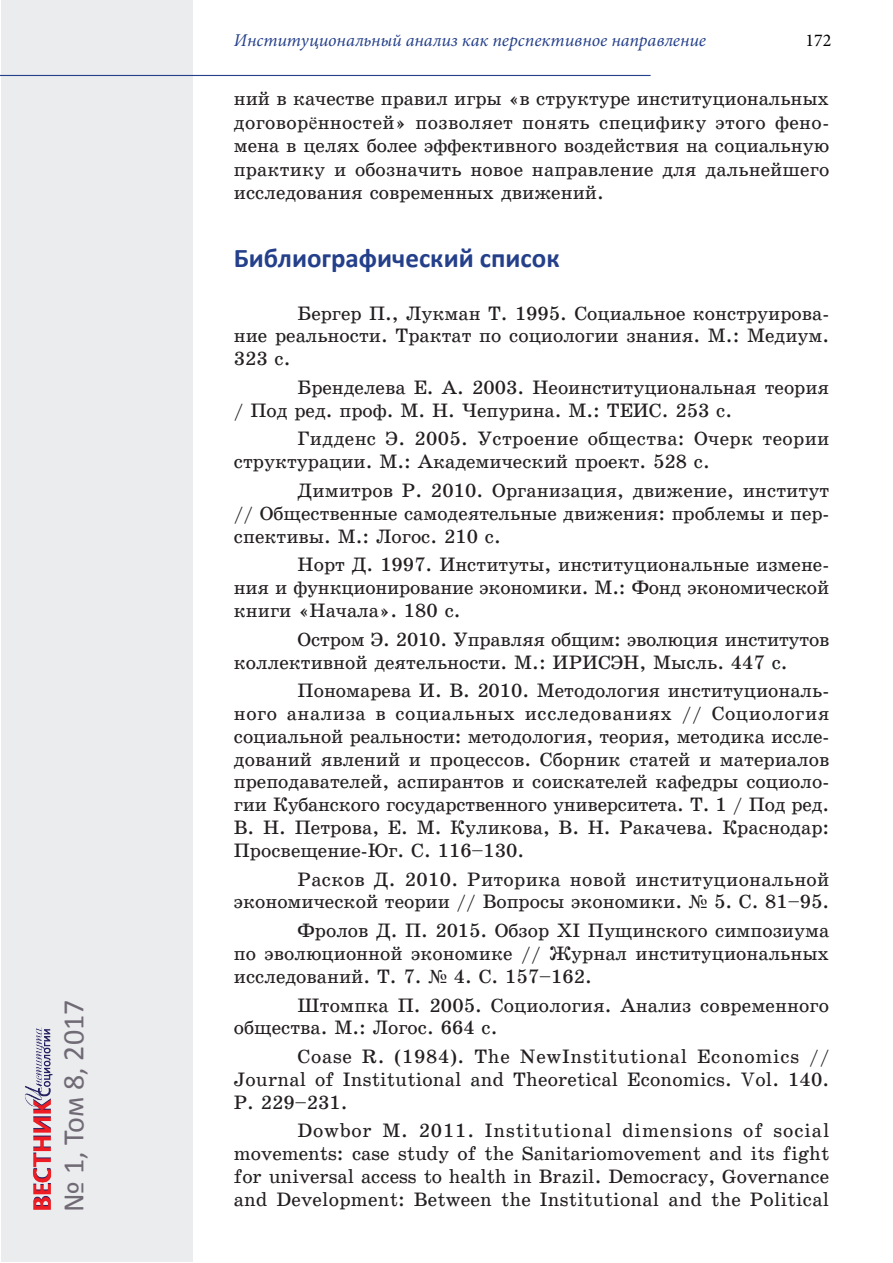
<style>
.page{position:relative;width:893px;height:1263px;background:#fff}
.page>*{position:absolute;margin:0;border:0;box-sizing:border-box;transform-origin:0 0}
.t1{font:30px "Calibri";color:#706a75}
.Заголовок{font:700 27px "Calibri";color:#25408b}
.Список_Библио_Без_ци{font:19.5px/22.8px "School Book C";color:#231f20;text-align:justify}
.Текст{font:19.5px/23.4px "School Book C";color:#231f20;text-align:justify}
.Список_Библио_Без_ци-2{font:19.5px/22.8px "School Book C";letter-spacing:.02em;color:#231f20}
.t2{font:italic 18px "Minion Pro";color:#25408b}
.t3{font:18px "Minion Pro";color:#000}
.s1{font-family:"Times New Roman"}
</style>
<div class="page">
<div style="left:1px;top:1px;width:192px;height:1261px;background:#eaecee"></div>
<hr style="left:0;top:75px;width:651px;height:1px;background:#25408b">
<img style="left:25px;top:1027px;width:28px;height:183px">
<h1 class="t1" style="left:55px;top:1212px;width:214px;rotate:-90deg">№ 1, Том 8, 2017</h1>
<p class="t2" style="left:234px;top:28px;width:474px">Институциональный анализ как перспективное направление</p>
<p class="t3" style="left:805px;top:29px;width:27px">172</p>
<p class="Текст" style="left:234px;top:87px;width:597px">ний в качестве правил игры «в структуре институциональных договор<span class="s1">ё</span>нностей» позволяет понять специфику этого фено&shy;мена в целях более эффективного воздействия на социальную практику и обозначить новое направление для дальнейшего исследования современных движений.</p>
<p class="Заголовок" style="left:234px;top:241px;width:327px">Библиографический список</p>
<p class="Список_Библио_Без_ци" style="left:234px;top:302px;width:597px;text-indent:64px">Бергер П., Лукман Т. 1995. Социальное конструирова&shy;ние реальности. Трактат по социологии знания. М.: Медиум.<br>323 с.</p>
<p class="Список_Библио_Без_ци" style="left:234px;top:376px;width:597px;text-indent:64px">Бренделева Е. А. 2003. Неоинституциональная теория / Под ред. проф. М. Н. Чепурина. М.: ТЕИС. 253 с.</p>
<p class="Список_Библио_Без_ци-2" style="left:234px;top:428px;width:597px;text-indent:64px">Гидденс Э. 2005. Устроение общества: Очерк теории структурации. М.: Академический проект. 528 с.</p>
<p class="Список_Библио_Без_ци" style="left:234px;top:479px;width:597px;text-indent:64px">Димитров Р. 2010. Организация, движение, институт // Общественные самодеятельные движения: проблемы и пер&shy;спективы. М.: Логос. 210 с.</p>
<p class="Список_Библио_Без_ци" style="left:234px;top:554px;width:597px;text-indent:64px">Норт Д. 1997. Институты, институциональные измене&shy;ния и функционирование экономики. М.: Фонд экономической книги «Начала». 180 с.</p>
<p class="Список_Библио_Без_ци" style="left:234px;top:628px;width:597px;text-indent:64px">Остром Э. 2010. Управляя общим: эволюция институтов коллективной деятельности. М.: ИРИСЭН, Мысль. 447 с.</p>
<p class="Список_Библио_Без_ци" style="left:234px;top:679px;width:597px;text-indent:64px">Пономарева И. В. 2010. Методология институциональ&shy;ного анализа в социальных исследованиях // Социология социальной реальности: методология, теория, методика иссле&shy;дований явлений и процессов. Сборник статей и материалов преподавателей, аспирантов и соискателей кафедры социоло&shy;гии Кубанского государственного университета. Т. 1 / Под ред.<br>В. Н. Петрова, Е. М. Куликова, В. Н. Ракачева. Краснодар:<br>Просвещение-Юг. С. 116–130.</p>
<p class="Список_Библио_Без_ци" style="left:234px;top:868px;width:597px;text-align:right">Расков Д. 2010. Риторика новой институциональной экономической теории // Вопросы экономики. <span class="s1">№</span> 5. С. 81–95.</p>
<p class="Список_Библио_Без_ци" style="left:234px;top:919px;width:597px;text-indent:64px">Фролов Д. П. 2015. Обзор XI Пущинского симпозиума по эволюционной экономике // Журнал институциональных исследований. Т. 7. <span class="s1">№</span> 4. С. 157–162.</p>
<p class="Список_Библио_Без_ци" style="left:234px;top:994px;width:597px;text-indent:64px">Штомпка П. 2005. Социология. Анализ современного общества. М.: Логос. 664 с.</p>
<p class="Список_Библио_Без_ци" style="left:234px;top:1045px;width:597px;text-indent:64px">Coase R. (1984). The NewInstitutional Economics // Journal of Institutional and Theoretical Economics. Vol. 140.<br>P. 229–231.</p>
<p class="Список_Библио_Без_ци" style="left:234px;top:1120px;width:597px;text-indent:64px">Dowbor M. 2011. Institutional dimensions of social movements: case study of the Sanitariomovement and its fight for universal access to health in Brazil. Democracy, Governance and Development: Between the Institutional and the Political</p>
</div>
